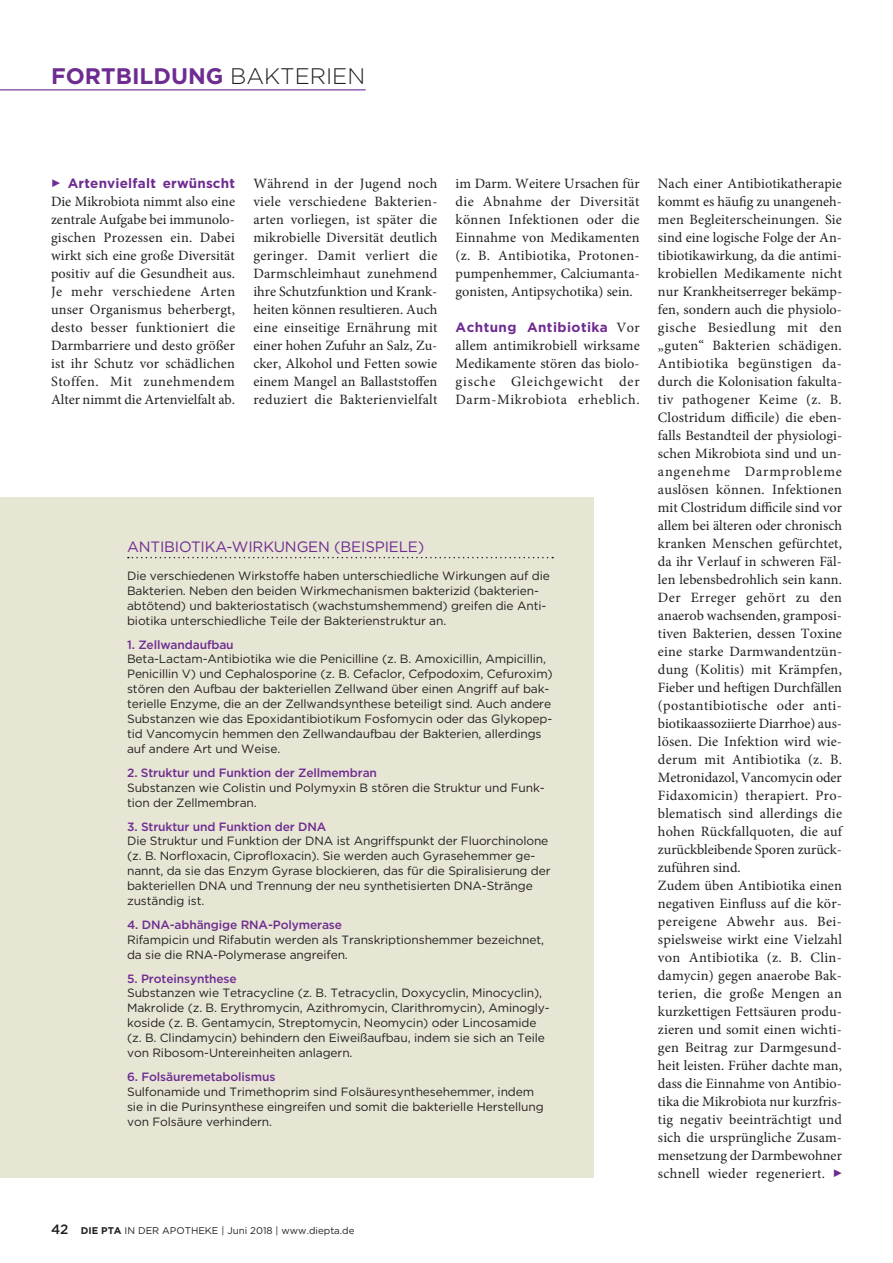
<style>
.page{position:relative;width:893px;height:1263px;background:#fff}
.page>*{position:absolute;margin:0;border:0;box-sizing:border-box;transform-origin:0 0}
.t1{font:700 22.5px "Gotham";color:#6e2c91}
.t2{font:15px "Gotham";letter-spacing:-.01em;color:#6e2c91}
.t3{font:14.25px/18px "Minion Pro";letter-spacing:.005em;color:#231f20;text-align:justify}
.t4{font:700 13.5px "Gotham";letter-spacing:.015em;color:#6e2c91}
.t5{font:700 13.5px "Gotham";letter-spacing:.035em;color:#6e2c91}
.t6{font:500 13.5px "Gotham";color:#231f20}
.t7{font:12px/15px "Gotham";letter-spacing:-.01em;color:#231f20}
.t8{font:500 12px "Gotham";letter-spacing:-.01em;color:#6e2c91}
.t9{font:9.75px "Gotham";color:#231f20}
.s1{font-weight:300;color:#231f20}
.s2{font-family:"Minion Pro";font-weight:400;font-size:14.25px;color:#231f20}
.s3{font-weight:700}
</style>
<div class="page">
<hr style="left:0;top:89px;width:366px;height:1px;background:#6e2c91">
<div style="left:0;top:497px;width:594px;height:681px;background:#e7e5d4"></div>
<svg style="left:128px;top:557px;width:425px;height:1px"></svg>
<h1 class="t1" style="left:51px;top:61px;width:316px">FORTBILDUNG <span class="s1">BAKTERIEN</span></h1>
<p class="t4" style="left:68px;top:174px;width:169px">Artenvielfalt erwünscht</p>
<p class="t3" style="left:51px;top:193px;width:186px">Die Mikrobiota nimmt also eine zentrale Aufgabe bei immunolo&shy;gischen Prozessen ein. Dabei wirkt sich eine große Diversität positiv auf die Gesundheit aus.<br>Je mehr verschiedene Arten unser Organismus beherbergt, desto besser funktioniert die Darmbarriere und desto größer ist ihr Schutz vor schädlichen Stoffen. Mit zunehmendem Alter nimmt die Artenvielfalt ab.</p>
<p class="t3" style="left:253px;top:175px;width:186px">Während in der Jugend noch viele verschiedene Bakterien&shy;arten vorliegen, ist später die mikrobielle Diversität deutlich geringer. Damit verliert die Darmschleimhaut zunehmend ihre Schutzfunktion und Krank&shy;heiten können resultieren. Auch eine einseitige Ernährung mit einer hohen Zufuhr an Salz, Zu&shy;cker, Alkohol und Fetten sowie einem Mangel an Ballaststoffen reduziert die Bakterienvielfalt</p>
<p class="t3" style="left:456px;top:175px;width:186px">im Darm. Weitere Ursachen für die Abnahme der Diversität können Infektionen oder die Einnahme von Medikamenten (z. B. Antibiotika, Protonen&shy;pumpenhemmer, Calciumanta&shy;gonisten, Antipsychotika) sein.</p>
<p class="t5" style="left:456px;top:318px;width:186px">Achtung Antibiotika <span class="s2">Vor</span></p>
<p class="t3" style="left:456px;top:337px;width:186px">allem antimikrobiell wirksame Medikamente stören das biolo&shy;gische Gleichgewicht der Darm-Mikrobiota erheblich.</p>
<p class="t2" style="left:127px;top:537px;width:299px">ANTIBIOTIKA-WIRKUNGEN (BEISPIELE)</p>
<p class="t7" style="left:127px;top:567px;width:424px">Die verschiedenen Wirkstoffe haben unterschiedliche Wirkungen auf die Bakterien. Neben den beiden Wirkmechanismen bakterizid (bakterien&shy;abtötend) und bakteriostatisch (wachstumshemmend) greifen die Anti&shy;biotika unterschiedliche Teile der Bakterienstruktur an.</p>
<p class="t8" style="left:127px;top:637px;width:108px">1. Zellwandaufbau</p>
<p class="t7" style="left:127px;top:651px;width:427px">Beta-Lactam-Antibiotika wie die Penicilline (z. B. Amoxicillin, Ampicillin, Penicillin V) und Cephalosporine (z. B. Cefaclor, Cefpodoxim, Cefuroxim) stören den Aufbau der bakteriellen Zellwand über einen Angriff auf bak&shy;terielle Enzyme, die an der Zellwandsynthese beteiligt sind. Auch andere Substanzen wie das Epoxidantibiotikum Fosfomycin oder das Glykopep&shy;tid Vancomycin hemmen den Zellwandaufbau der Bakterien, allerdings auf andere Art und Weise.</p>
<p class="t8" style="left:127px;top:765px;width:251px">2. Struktur und Funktion der Zellmembran</p>
<p class="t7" style="left:127px;top:779px;width:419px">Substanzen wie Colistin und Polymyxin B stören die Struktur und Funk&shy;tion der Zellmembran.</p>
<p class="t8" style="left:127px;top:819px;width:201px">3. Struktur und Funktion der DNA</p>
<p class="t7" style="left:127px;top:833px;width:425px">Die Struktur und Funktion der DNA ist Angriffspunkt der Fluorchinolone (z. B. Norfloxacin, Ciprofloxacin). Sie werden auch Gyrasehemmer ge&shy;nannt, da sie das Enzym Gyrase blockieren, das für die Spiralisierung der bakteriellen DNA und Trennung der neu synthetisierten DNA-Stränge zuständig ist.</p>
<p class="t8" style="left:127px;top:917px;width:216px">4. DNA-abhängige RNA-Polymerase</p>
<p class="t7" style="left:127px;top:931px;width:418px">Rifampicin und Rifabutin werden als Transkriptionshemmer bezeichnet, da sie die RNA-Polymerase angreifen.</p>
<p class="t8" style="left:127px;top:971px;width:111px">5. Proteinsynthese</p>
<p class="t7" style="left:127px;top:985px;width:424px">Substanzen wie Tetracycline (z. B. Tetracyclin, Doxycyclin, Minocyclin), Makrolide (z. B. Erythromycin, Azithromycin, Clarithromycin), Aminogly&shy;koside (z. B. Gentamycin, Streptomycin, Neomycin) oder Lincosamide (z. B. Clindamycin) behindern den Eiweißaufbau, indem sie sich an Teile von Ribosom-Untereinheiten anlagern.</p>
<p class="t8" style="left:127px;top:1069px;width:150px">6. Folsäuremetabolismus</p>
<p class="t7" style="left:127px;top:1083px;width:418px">Sulfonamide und Trimethoprim sind Folsäuresynthesehemmer, indem sie in die Purinsynthese eingreifen und somit die bakterielle Herstellung von Folsäure verhindern.</p>
<p class="t6" style="left:51px;top:1220px;width:19px">42</p>
<p class="t9" style="left:81px;top:1224px;width:275px"><span class="s3">DIE PTA</span> IN DER APOTHEKE | Juni 2018 | www.diepta.de</p>
<p class="t3" style="left:658px;top:175px;width:186px;text-align:left">Nach einer Antibiotikatherapie kommt es häufig zu unangeneh&shy;men Begleiterscheinungen. Sie sind eine logische Folge der An&shy;tibiotikawirkung, da die antimi&shy;krobiellen Medikamente nicht nur Krankheitserreger bekämp&shy;fen, sondern auch die physiolo&shy;gische Besiedlung mit den „guten“ Bakterien schädigen.<br>Antibiotika begünstigen da&shy;durch die Kolonisation fakulta&shy;tiv pathogener Keime (z. B.<br>Clostridum difficile) die eben&shy;falls Bestandteil der physiologi&shy;schen Mikrobiota sind und un&shy;angenehme Darmprobleme auslösen können. Infektionen mit Clostridum difficile sind vor allem bei älteren oder chronisch kranken Menschen gefürchtet, da ihr Verlauf in schweren Fäl&shy;len lebensbedrohlich sein kann.<br>Der Erreger gehört zu den anaerob wachsenden, gramposi&shy;tiven Bakterien, dessen Toxine eine starke Darmwandentzün&shy;dung (Kolitis) mit Krämpfen,<br>Fieber und heftigen Durchfällen (postantibiotische oder anti&shy;biotikaassoziierte Diarrhoe) aus&shy;lösen. Die Infektion wird wie&shy;derum mit Antibiotika (z. B.<br>Metronidazol, Vancomycin oder<br>Fidaxomicin) therapiert. Pro&shy;blematisch sind allerdings die hohen Rückfallquoten, die auf zurückbleibende Sporen zurück&shy;zuführen sind.<br>Zudem üben Antibiotika einen negativen Einfluss auf die kör&shy;pereigene Abwehr aus. Bei&shy;spielsweise wirkt eine Vielzahl von Antibiotika (z. B. Clin&shy;damycin) gegen anaerobe Bak&shy;terien, die große Mengen an kurzkettigen Fettsäuren produ&shy;zieren und somit einen wichti&shy;gen Beitrag zur Darmgesund&shy;heit leisten. Früher dachte man, dass die Einnahme von Antibio&shy;tika die Mikrobiota nur kurzfris&shy;tig negativ beeinträchtigt und sich die ursprüngliche Zusam&shy;mensetzung der Darmbewohner schnell wieder regeneriert.</p>
</div>
